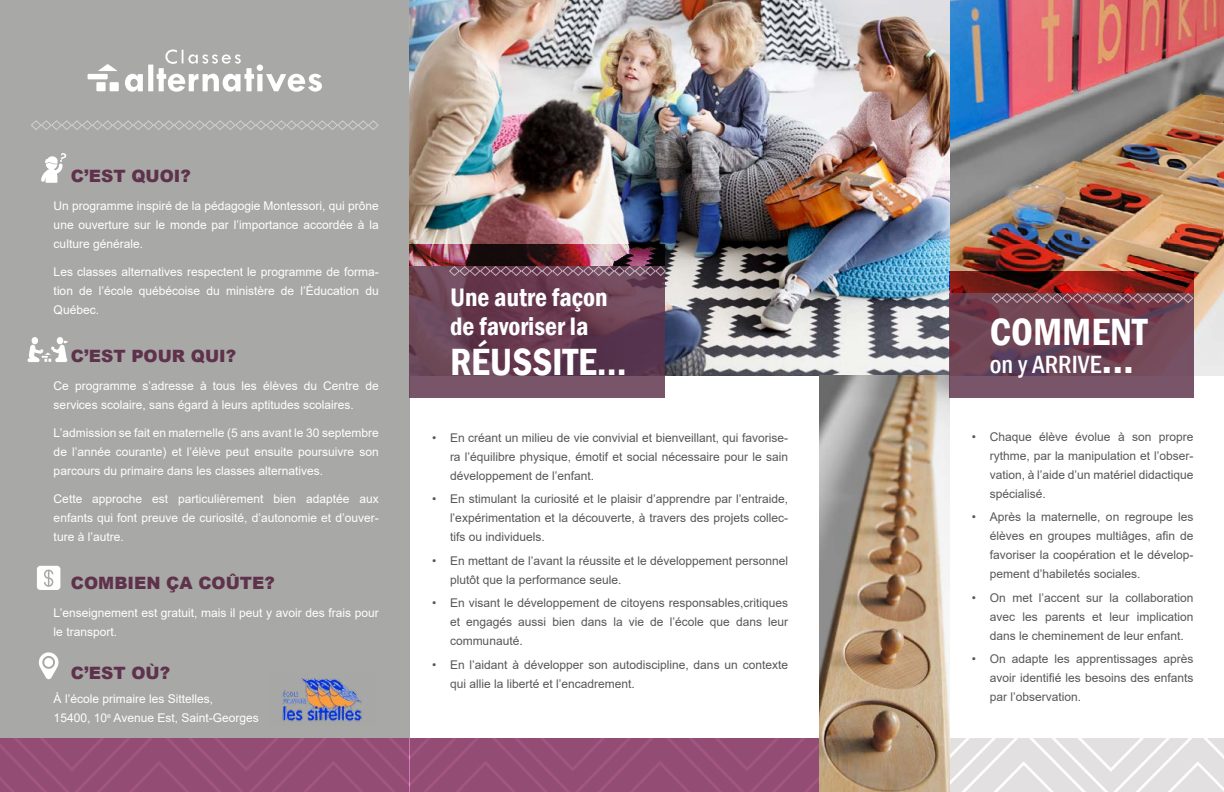
<style>
.page{position:relative;width:1224px;height:792px;background:#fff}
.page>*{position:absolute;margin:0;border:0;box-sizing:border-box;transform-origin:0 0}
.t1{font:600 condensed 39px "Franklin Gothic";color:#fff}
.t2{font:600 condensed 26px/28.8px "Franklin Gothic";color:#fff}
.t3{font:500 condensed 25.6px "Franklin Gothic";color:#fff}
.t4{font:900 17px "Arial";color:#5e324b}
.t5{font:12px/19px "Arial";color:#575756;text-align:justify}
.t6{font:12px/19px "Arial";color:#fff;text-align:justify}
.s1{font-weight:600;font-size:42.5px}
</style>
<div class="page">
<div style="left:0;top:0;width:410px;height:738px;background:#a8a8a7"></div>
<img style="left:410px;top:0;width:814px;height:375px">
<svg style="left:38px;top:652px;width:21px;height:27px"></svg>
<img style="left:0;top:738px;width:1224px;height:54px">
<img style="left:819px;top:375px;width:130px;height:417px">
<svg style="left:31px;top:120px;width:348px;height:10px"></svg>
<svg style="left:410px;top:266px;width:255px;height:131px;background:#694156"></svg>
<svg style="left:949px;top:293px;width:244px;height:104px;background:#6f4658"></svg>
<img style="left:410px;top:244px;width:255px;height:22px">
<svg style="left:949px;top:271px;width:244px;height:22px;background:#741712"></svg>
<img style="left:282px;top:678px;width:80px;height:44px">
<svg style="left:448px;top:265px;width:219px;height:12px;background:#7a5465"></svg>
<svg style="left:991px;top:293px;width:203px;height:11px;background:#845a67"></svg>
<div style="left:96px;top:82px;width:10px;height:9px;background:#fff"></div>
<div style="left:110px;top:82px;width:9px;height:9px;background:#fff"></div>
<div style="left:88px;top:74px;width:20px;height:5px;background:#fff"></div>
<svg style="left:98px;top:64px;width:19px;height:7px"></svg>
<svg style="left:125px;top:49px;width:197px;height:43px"></svg>
<svg style="left:28px;top:337px;width:40px;height:25px"></svg>
<svg style="left:41px;top:153px;width:26px;height:30px"></svg>
<svg style="left:37px;top:566px;width:23px;height:24px"></svg>
<h3 class="t4" style="left:71px;top:163px;width:121px">C’EST QUOI?</h3>
<p class="t6" style="left:54px;top:196px;width:327px">Un programme inspiré de la pédagogie Montessori, qui prône une ouverture sur le monde par l’importance accordée à la culture générale.</p>
<p class="t6" style="left:54px;top:262px;width:327px">Les classes alternatives respectent le programme de forma&shy;tion de l’école québécoise du ministère de l’Éducation du Québec.</p>
<h3 class="t4" style="left:71px;top:343px;width:167px">C’EST POUR QUI?</h3>
<p class="t6" style="left:54px;top:376px;width:327px">Ce programme s’adresse à tous les élèves du Centre de services scolaire, sans égard à leurs aptitudes scolaires.</p>
<p class="t6" style="left:54px;top:423px;width:327px">L’admission se fait en maternelle (5 ans avant le 30 septembre de l’année courante) et l’élève peut ensuite poursuivre son parcours du primaire dans les classes alternatives.</p>
<p class="t6" style="left:54px;top:489px;width:327px">Cette approche est particulièrement bien adaptée aux enfants qui font preuve de curiosité, d’autonomie et d’ouver&shy;ture à l’autre.</p>
<h3 class="t4" style="left:71px;top:570px;width:205px">COMBIEN ÇA COÛTE?</h3>
<p class="t6" style="left:54px;top:603px;width:327px">L’enseignement est gratuit, mais il peut y avoir des frais pour le transport.</p>
<h3 class="t4" style="left:71px;top:661px;width:101px">C’EST OÙ?</h3>
<p class="t6" style="left:54px;top:689px;width:207px">À l’école primaire les Sittelles,<br>15400, 10<sup>e</sup> Avenue Est, Saint-Georges</p>
<h2 class="t2" style="left:450px;top:283px;width:159px">Une autre façon de favoriser la</h2>
<h1 class="t1" style="left:450px;top:336px;width:178px">RÉUSSITE...</h1>
<p class="t5" style="left:450px;top:428px;width:340px;text-indent:-18px">• En créant un milieu de vie convivial et bienveillant, qui favorise&shy;ra l’équilibre physique, émotif et social nécessaire pour le sain développement de l’enfant.</p>
<p class="t5" style="left:450px;top:490px;width:340px;text-indent:-18px">• En stimulant la curiosité et le plaisir d’apprendre par l’entraide, l’expérimentation et la découverte, à travers des projets collec&shy;tifs ou individuels.</p>
<p class="t5" style="left:450px;top:551px;width:340px;text-indent:-18px">• En mettant de l’avant la réussite et le développement personnel plutôt que la performance seule.</p>
<p class="t5" style="left:450px;top:594px;width:340px;text-indent:-18px">• En visant le développement de citoyens responsables,critiques et engagés aussi bien dans la vie de l’école que dans leur communauté.</p>
<p class="t5" style="left:450px;top:655px;width:340px;text-indent:-18px">• En l’aidant à développer son autodiscipline, dans un contexte qui allie la liberté et l’encadrement.</p>
<h1 class="t1" style="left:990px;top:306px;width:159px">COMMENT</h1>
<h3 class="t3" style="left:990px;top:347px;width:146px">on y ARRIVE<span class="s1">...</span></h3>
<p class="t5" style="left:990px;top:427px;width:205px;text-indent:-18px">• Chaque élève évolue à son propre rythme, par la manipulation et l’obser&shy;vation, à l’aide d’un matériel didactique spécialisé.</p>
<p class="t5" style="left:990px;top:507px;width:205px;text-indent:-18px">• Après la maternelle, on regroupe les élèves en groupes multiâges, afin de favoriser la coopération et le dévelop&shy;pement d’habiletés sociales.</p>
<p class="t5" style="left:990px;top:588px;width:205px;text-indent:-18px">• On met l’accent sur la collaboration avec les parents et leur implication dans le cheminement de leur enfant.</p>
<p class="t5" style="left:990px;top:649px;width:205px;text-indent:-18px">• On adapte les apprentissages après avoir identifié les besoins des enfants par l’observation.</p>
</div>
